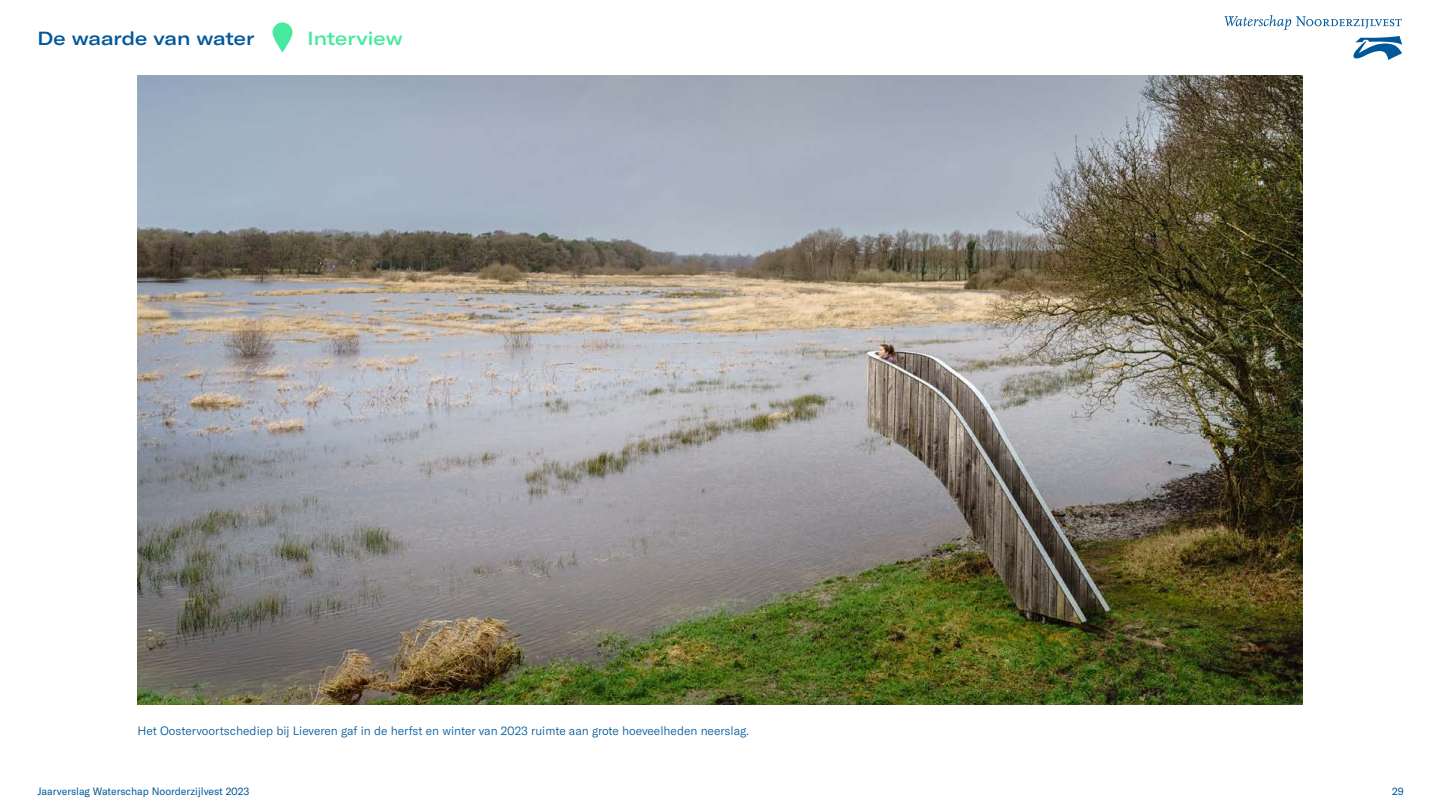
<style>
.page{position:relative;width:1440px;height:810px;background:#fff}
.page>*{position:absolute;margin:0;border:0;box-sizing:border-box;transform-origin:0 0}
.t1{font:500 expanded 18.75px "GT America";letter-spacing:-.005em;color:#00589a}
.t2{font:500 expanded 18.75px "GT America";letter-spacing:.005em;color:#47e99f}
.t3{font:300 12px "GT America";color:#00589a}
.t4{font:10.5px "GT America";color:#00589a}
</style>
<div class="page">
<img style="left:138px;top:75px;width:1165px;height:630px">
<svg style="left:1224px;top:15px;width:178px;height:15px"></svg>
<svg style="left:1353px;top:36px;width:49px;height:24px"></svg>
<svg style="left:273px;top:22px;width:19px;height:30px"></svg>
<h1 class="t1" style="left:38px;top:27px;width:218px">De waarde van water</h1>
<h1 class="t2" style="left:308px;top:27px;width:97px">Interview</h1>
<p class="t3" style="left:137px;top:724px;width:613px">Het Oostervoortschediep bij Lieveren gaf in de herfst en winter van 2023 ruimte aan grote hoeveelheden neerslag.</p>
<p class="t4" style="left:38px;top:786px;width:213px">Jaarverslag Waterschap Noorderzijlvest 2023</p>
<p class="t4" style="left:1392px;top:786px;width:13px">29</p>
</div>
